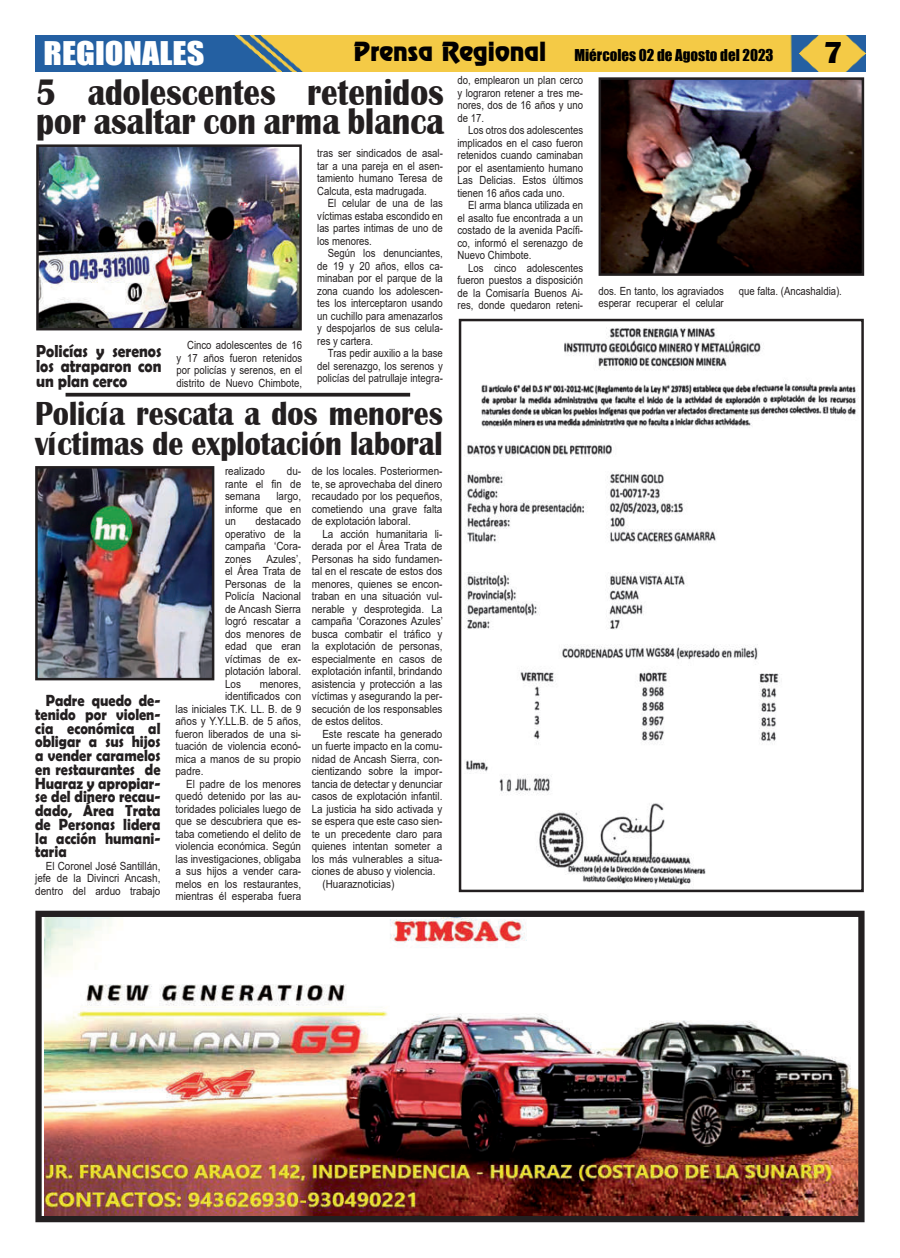
<style>
.page{position:relative;width:900px;height:1258px;background:#fff}
.page>*{position:absolute;margin:0;border:0;box-sizing:border-box;transform-origin:0 0}
.t1{font:700 38px/28.8px "Britannic";color:#231f20;scale:.87 1}
.t2{font:700 34.25px/30px "Britannic";color:#231f20;scale:.87 1}
.t3{font:700 31.25px "Britannic";color:#020000}
.t4{font:30px "Impact";color:#fff;scale:1.14 1}
.t5{font:700 17.5px/15px "Berlin Sans FB Demi";color:#231f20;text-align:justify;scale:.88 1}
.t6{font:700 16.25px/13.8px "Berlin Sans FB Demi";color:#231f20;text-align:justify;scale:.88 1}
.t7{font:15px "Impact";color:#000}
.t8{font:11.25px/12.5px "Arial";color:#231f20;text-align:justify;scale:.88 1}
.t9{font:11.25px/12.5px "Arial";color:#231f20;text-align:justify;scale:.85 1}
.s1{font-family:"Renfrew Normal";font-size:23.75px;color:#020000}
</style>
<div class="page">
<img style="left:35px;top:36px;width:831px;height:35px">
<img style="left:44px;top:918px;width:814px;height:297px">
<div style="left:35px;top:911px;width:830px;height:311px;border:6px solid #231f20"></div>
<img style="left:464px;top:327px;width:392px;height:560px">
<div style="left:459px;top:319px;width:405px;height:573px;border:3px solid #231f20"></div>
<img style="left:40px;top:148px;width:258px;height:178px">
<div style="left:36px;top:144px;width:266px;height:186px;border:3px solid #231f20"></div>
<svg style="left:66px;top:393px;width:344px;height:4px"></svg>
<img style="left:39px;top:470px;width:171px;height:206px">
<div style="left:35px;top:466px;width:179px;height:214px;border:3px solid #231f20"></div>
<img style="left:603px;top:81px;width:257px;height:191px">
<div style="left:599px;top:77px;width:265px;height:199px;border:3px solid #231f20"></div>
<h3 class="t4" style="left:44px;top:39px;width:143px">REGIONALES</h3>
<h3 class="t7" style="left:353px;top:48px;width:422px"><span class="s1">Prensa Regional</span> Miércoles 02 de Agosto del 2023</h3>
<h3 class="t3" style="left:824px;top:42px;width:21px">7</h3>
<h1 class="t1" style="left:36px;top:81px;width:470px">5 adolescentes retenidos por asaltar con arma blanca</h1>
<p class="t9" style="left:458px;top:75px;width:149px">do, emplearon un plan cerco y lograron retener a tres me&shy;nores, dos de 16 años y uno de 17.</p>
<p class="t9" style="left:458px;top:125px;width:149px;text-indent:11px">Los otros dos adolescentes implicados en el caso fueron retenidos cuando caminaban por el asentamiento humano Las Delicias. Estos últimos tienen 16 años cada uno.</p>
<p class="t9" style="left:458px;top:200px;width:149px;text-indent:11px">El arma blanca utilizada en el asalto fue encontrada a un costado de la avenida Pacífi&shy;co, informó el serenazgo de Nuevo Chimbote.</p>
<p class="t9" style="left:458px;top:262px;width:149px;text-indent:11px">Los cinco adolescentes fueron puestos a disposición de la Comisaría Buenos Ai&shy;res, donde quedaron reteni-</p>
<p class="t9" style="left:317px;top:148px;width:149px">tras ser sindicados de asal&shy;tar a una pareja en el asen&shy;tamiento humano Teresa de Calcuta, esta madrugada.</p>
<p class="t9" style="left:317px;top:198px;width:149px;text-indent:11px">El celular de una de las víctimas estaba escondido en las partes intimas de uno de los menores.</p>
<p class="t9" style="left:317px;top:248px;width:149px;text-indent:11px">Según los denunciantes, de 19 y 20 años, ellos ca&shy;minaban por el parque de la zona cuando los adolescen&shy;tes los interceptaron usando un cuchillo para amenazarlos y despojarlos de sus celula&shy;res y cartera.</p>
<p class="t9" style="left:317px;top:348px;width:149px;text-indent:11px">Tras pedir auxilio a la base del serenazgo, los serenos y policías del patrullaje integra-</p>
<p class="t9" style="left:599px;top:285px;width:149px">dos. En tanto, los agraviados esperar recuperar el celular</p>
<p class="t9" style="left:739px;top:285px;width:123px">que falta. (Ancashaldia).</p>
<h3 class="t5" style="left:36px;top:345px;width:144px">Policías y serenos los atraparon con un plan cerco</h3>
<p class="t9" style="left:177px;top:339px;width:149px;text-indent:11px">Cinco adolescentes de 16 y 17 años fueron retenidos por policías y serenos, en el distrito de Nuevo Chimbote,</p>
<h2 class="t2" style="left:35px;top:401px;width:470px">Policía rescata a dos menores víctimas de explotación laboral</h2>
<h3 class="t6" style="left:35px;top:694px;width:144px;text-indent:11px">Padre quedo de&shy;tenido por violen&shy;cia económica al obligar a sus hijos a vender caramelos en restaurantes de Huaraz y apropiar&shy;se del dinero recau&shy;dado, Área Trata de Personas lidera la acción humani&shy;taria</h3>
<p class="t8" style="left:35px;top:859px;width:144px;text-indent:11px">El Coronel José Santillán, jefe de la Divincri Ancash, dentro del arduo trabajo</p>
<p class="t8" style="left:225px;top:466px;width:88px;text-indent:62px">du&shy;rante el fin de semana</p>
<p class="t8" style="left:225px;top:466px;width:47px">realizado</p>
<p class="t8" style="left:225px;top:491px;width:88px;text-indent:51px">largo, informe que en un</p>
<p class="t8" style="left:225px;top:516px;width:88px;text-indent:30px">destacado operativo de la campaña ‘Cora&shy;zones</p>
<p class="t8" style="left:225px;top:553px;width:88px;text-indent:42px">Azules’, el Área Trata de Personas de la Policía Nacional de Ancash Sierra logró rescatar a dos menores de edad que eran víctimas de ex&shy;plotación laboral.<br>Los</p>
<p class="t8" style="left:260px;top:678px;width:48px">menores,</p>
<p class="t8" style="left:225px;top:690px;width:88px">identificados con</p>
<p class="t8" style="left:175px;top:703px;width:144px">las iniciales T.K. LL. B. de 9</p>
<p class="t8" style="left:175px;top:716px;width:144px">años y Y.Y.LL.B. de 5 años,</p>
<p class="t8" style="left:175px;top:728px;width:144px">fueron liberados de una si-</p>
<p class="t8" style="left:175px;top:741px;width:144px">tuación de violencia econó-</p>
<p class="t8" style="left:175px;top:753px;width:144px">mica a manos de su propio</p>
<p class="t8" style="left:175px;top:766px;width:33px">padre.</p>
<p class="t8" style="left:186px;top:778px;width:132px">El padre de los menores</p>
<p class="t8" style="left:175px;top:791px;width:144px">quedó detenido por las au-</p>
<p class="t8" style="left:175px;top:803px;width:144px">toridades policiales luego de</p>
<p class="t8" style="left:175px;top:816px;width:144px">que se descubriera que es-</p>
<p class="t8" style="left:175px;top:828px;width:144px">taba cometiendo el delito de</p>
<p class="t8" style="left:175px;top:841px;width:144px">violencia económica. Según</p>
<p class="t8" style="left:175px;top:853px;width:144px">las investigaciones, obligaba</p>
<p class="t8" style="left:175px;top:866px;width:144px">a sus hijos a vender cara-</p>
<p class="t8" style="left:175px;top:878px;width:144px">melos en los restaurantes,</p>
<p class="t8" style="left:175px;top:891px;width:144px">mientras él esperaba fuera</p>
<p class="t8" style="left:312px;top:466px;width:150px">de los locales. Posteriormen&shy;te, se aprovechaba del dinero recaudado por los pequeños, cometiendo una grave falta de explotación laboral.</p>
<p class="t8" style="left:312px;top:528px;width:150px;text-indent:11px">La acción humanitaria li&shy;derada por el Área Trata de Personas ha sido fundamen&shy;tal en el rescate de estos dos menores, quienes se encon&shy;traban en una situación vul&shy;nerable y desprotegida. La campaña ‘Corazones Azules’ busca combatir el tráfico y la explotación de personas, especialmente en casos de explotación infantil, brindando asistencia y protección a las víctimas y asegurando la per&shy;secución de los responsables de estos delitos.</p>
<p class="t8" style="left:322px;top:728px;width:138px">Este rescate ha generado</p>
<p class="t8" style="left:312px;top:741px;width:150px">un fuerte impacto en la comu-</p>
<p class="t8" style="left:312px;top:753px;width:150px">nidad de Ancash Sierra, con-</p>
<p class="t8" style="left:312px;top:766px;width:150px">cientizando sobre la impor-</p>
<p class="t8" style="left:312px;top:778px;width:150px">tancia de detectar y denunciar</p>
<p class="t8" style="left:312px;top:791px;width:150px">casos de explotación infantil.</p>
<p class="t8" style="left:312px;top:803px;width:150px">La justicia ha sido activada y</p>
<p class="t8" style="left:312px;top:816px;width:150px">se espera que este caso sien-</p>
<p class="t8" style="left:312px;top:828px;width:150px">te un precedente claro para</p>
<p class="t8" style="left:312px;top:841px;width:150px">quienes intentan someter a</p>
<p class="t8" style="left:312px;top:853px;width:150px">los más vulnerables a situa-</p>
<p class="t8" style="left:312px;top:866px;width:142px">ciones de abuso y violencia.</p>
<p class="t8" style="left:322px;top:878px;width:83px">(Huaraznoticias)</p>
</div>
